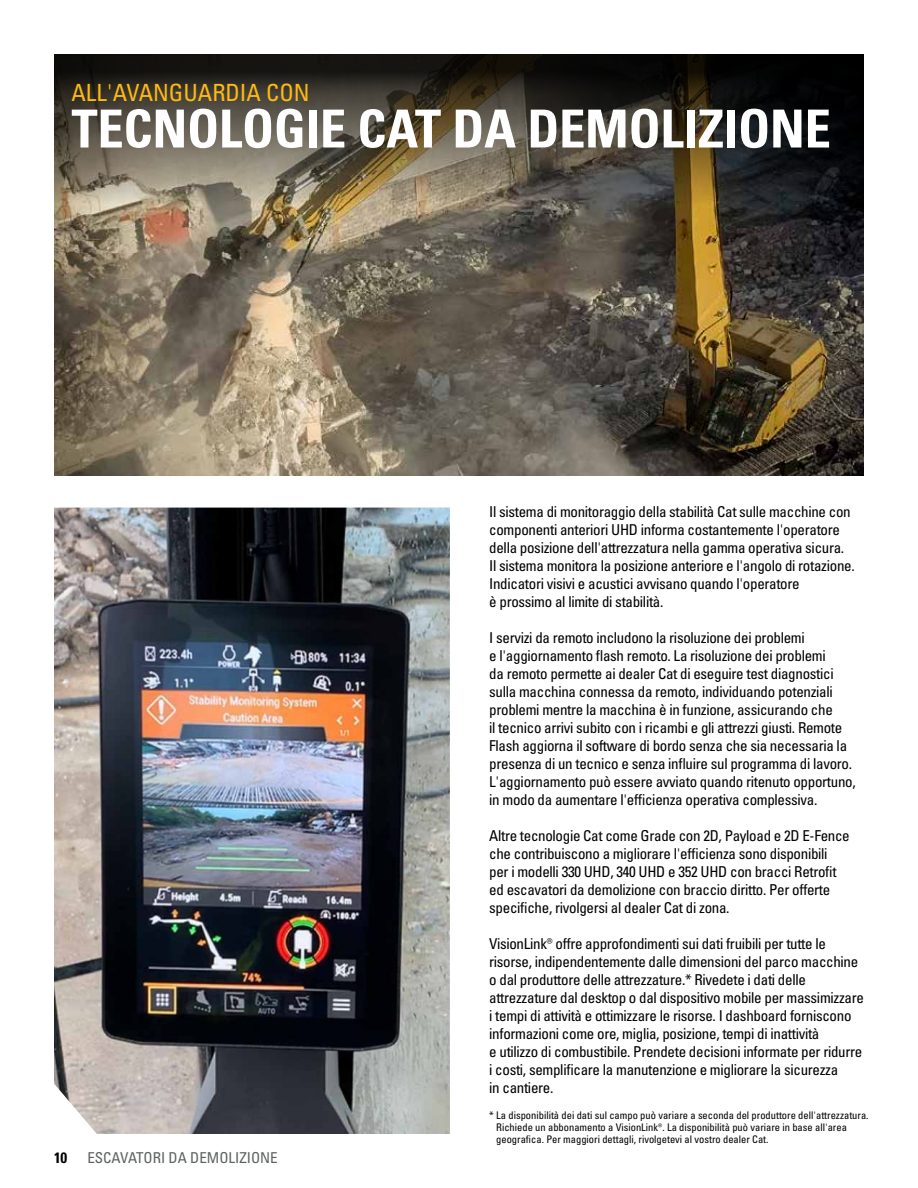
<style>
.page{position:relative;width:918px;height:1188px;background:#fff}
.page>*{position:absolute;margin:0;border:0;box-sizing:border-box;transform-origin:0 0}
.t1{font:52.5px "Univers LTCYR 67 Bold Cond";letter-spacing:-.005em;color:#fff}
.t2{font:condensed 23.7px "Univers LTCYR 57";color:#fdba12}
.t3{font:condensed 15px/18px "Univers LTCYR 57";letter-spacing:-.02em;color:#000}
.t4{font:condensed 15px "Univers LTCYR 57";color:#5e6263}
.t5{font:15px "Univers LTCYR 67 Bold Cond";color:#000}
.t6{font:condensed 10.5px/12px "Univers LTCYR 57";color:#000}
</style>
<div class="page">
<img style="left:54px;top:436px;width:810px;height:39px">
<img style="left:54px;top:54px;width:810px;height:382px">
<img style="left:54px;top:508px;width:396px;height:626px">
<h2 class="t2" style="left:71px;top:78px;width:240px">ALL'AVANGUARDIA CON</h2>
<h1 class="t1" style="left:71px;top:97px;width:761px">TECNOLOGIE CAT DA DEMOLIZIONE</h1>
<p class="t5" style="left:54px;top:1148px;width:15px">10</p>
<p class="t4" style="left:87px;top:1148px;width:192px">ESCAVATORI DA DEMOLIZIONE</p>
<p class="t3" style="left:489px;top:503px;width:367px">Il sistema di monitoraggio della stabilità Cat sulle macchine con componenti anteriori UHD informa costantemente l'operatore della posizione dell'attrezzatura nella gamma operativa sicura.<br>Il sistema monitora la posizione anteriore e l'angolo di rotazione.<br>Indicatori visivi e acustici avvisano quando l'operatore<br>è prossimo al limite di stabilità.</p>
<p class="t3" style="left:489px;top:629px;width:368px">I servizi da remoto includono la risoluzione dei problemi<br>e l'aggiornamento flash remoto. La risoluzione dei problemi<br>da remoto permette ai dealer Cat di eseguire test diagnostici sulla macchina connessa da remoto, individuando potenziali problemi mentre la macchina è in funzione, assicurando che<br>il tecnico arrivi subito con i ricambi e gli attrezzi giusti. Remote Flash aggiorna il software di bordo senza che sia necessaria la presenza di un tecnico e senza influire sul programma di lavoro.<br>L'aggiornamento può essere avviato quando ritenuto opportuno, in modo da aumentare l'efficienza operativa complessiva.</p>
<p class="t3" style="left:489px;top:827px;width:362px">Altre tecnologie Cat come Grade con 2D, Payload e 2D E-Fence che contribuiscono a migliorare l'efficienza sono disponibili per i modelli 330 UHD, 340 UHD e 352 UHD con bracci Retrofit ed escavatori da demolizione con braccio diritto. Per offerte specifiche, rivolgersi al dealer Cat di zona.</p>
<p class="t3" style="left:489px;top:935px;width:376px">VisionLink® offre approfondimenti sui dati fruibili per tutte le risorse, indipendentemente dalle dimensioni del parco macchine o dal produttore delle attrezzature.* Rivedete i dati delle attrezzature dal desktop o dal dispositivo mobile per massimizzare i tempi di attività e ottimizzare le risorse. I dashboard forniscono informazioni come ore, miglia, posizione, tempi di inattività<br>e utilizzo di combustibile. Prendete decisioni informate per ridurre i costi, semplificare la manutenzione e migliorare la sicurezza<br>in cantiere.</p>
<p class="t6" style="left:496px;top:1109px;width:374px;text-indent:-7px">* La disponibilità dei dati sul campo può variare a seconda del produttore dell'attrezzatura.<br>Richiede un abbonamento a VisionLink®. La disponibilità può variare in base all'area geografica. Per maggiori dettagli, rivolgetevi al vostro dealer Cat.</p>
</div>
